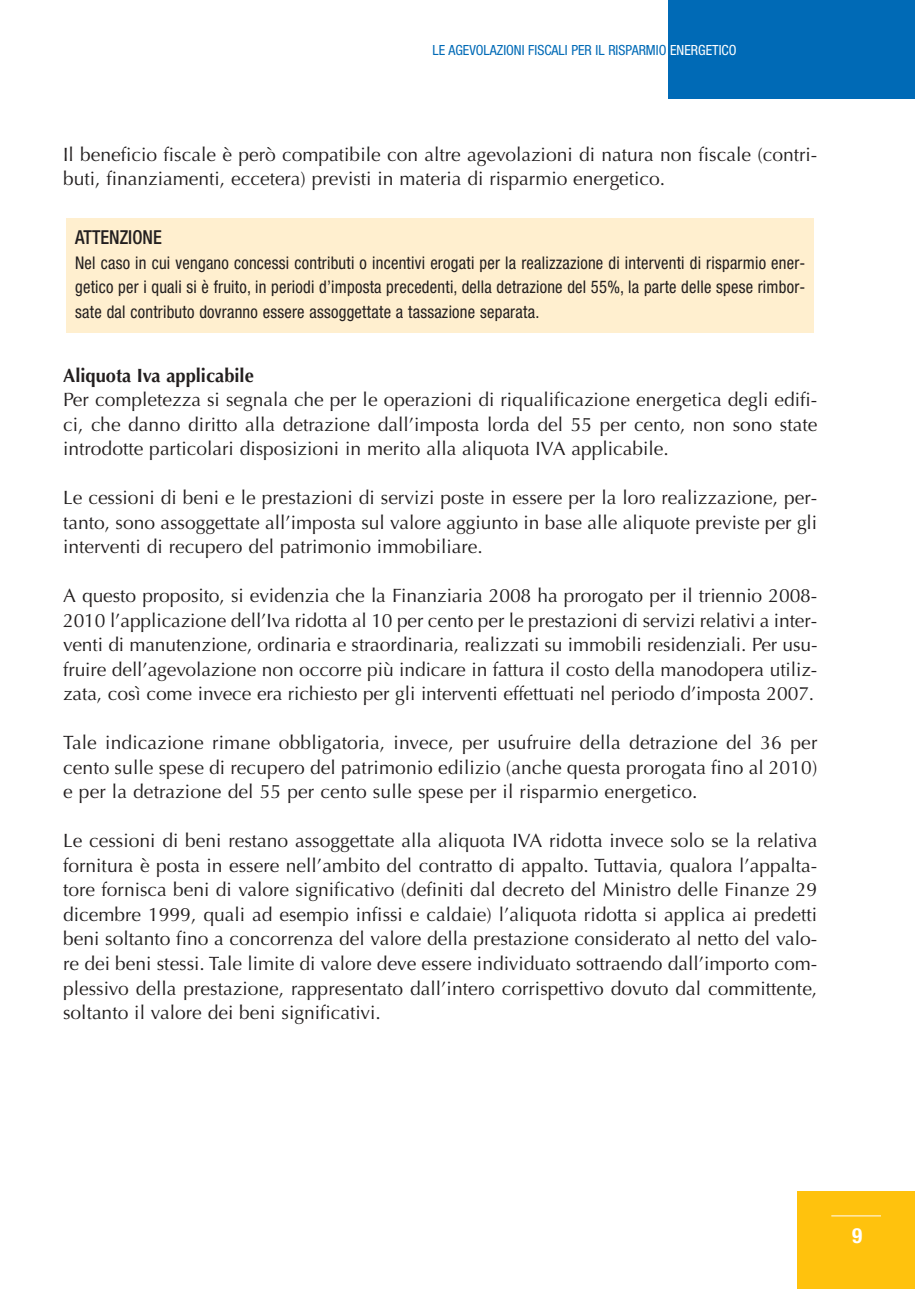
<style>
.page{position:relative;width:915px;height:1289px;background:#fff}
.page>*{position:absolute;margin:0;border:0;box-sizing:border-box;transform-origin:0 0}
.t1{font:700 condensed 21px "Helvetica Neue";color:#fff}
.t2{font:19.25px/24.5px "Optima";color:#231f1f;text-align:justify}
.t3{font:700 19.25px "Optima";color:#231f1f;scale:.95 1}
.t4{font:500 condensed 19.25px "Helvetica Neue";color:#231f1f;scale:.95 1}
.t5{font:condensed 17.5px/24.5px "Helvetica Neue";letter-spacing:.015em;color:#231f1f;text-align:justify;scale:.95 1}
.t6{font:condensed 14px "Helvetica Neue";color:#006ab6}
.s1{color:#fff}
</style>
<div class="page">
<div style="left:66px;top:218px;width:748px;height:114px;background:#ffefcf"></div>
<div style="left:797px;top:1190px;width:118px;height:98px;background:#ffc20d"></div>
<div style="left:668px;top:0;width:247px;height:99px;background:#006ab6"></div>
<hr style="left:831px;top:1215px;width:50px;height:1px;background:#fff">
<p class="t6" style="left:432px;top:45px;width:305px">LE AGEVOLAZIONI FISCALI PER IL RISPARMIO <span class="s1">ENERGETICO</span></p>
<p class="t2" style="left:63px;top:144px;width:755px">Il beneficio fiscale è però compatibile con altre agevolazioni di natura non fiscale (contri&shy;buti, finanziamenti, eccetera) previsti in materia di risparmio energetico.</p>
<p class="t4" style="left:75px;top:230px;width:93px">ATTENZIONE</p>
<p class="t5" style="left:75px;top:251px;width:770px">Nel caso in cui vengano concessi contributi o incentivi erogati per la realizzazione di interventi di risparmio ener&shy;getico per i quali si è fruito, in periodi d’imposta precedenti, della detrazione del 55%, la parte delle spese rimbor&shy;sate dal contributo dovranno essere assoggettate a tassazione separata.</p>
<p class="t3" style="left:63px;top:367px;width:202px">Aliquota Iva applicabile</p>
<p class="t2" style="left:63px;top:389px;width:756px">Per completezza si segnala che per le operazioni di riqualificazione energetica degli edifi&shy;ci, che danno diritto alla detrazione dall’imposta lorda del 55 per cento, non sono state introdotte particolari disposizioni in merito alla aliquota IVA applicabile.</p>
<p class="t2" style="left:63px;top:487px;width:756px">Le cessioni di beni e le prestazioni di servizi poste in essere per la loro realizzazione, per&shy;tanto, sono assoggettate all’imposta sul valore aggiunto in base alle aliquote previste per gli interventi di recupero del patrimonio immobiliare.</p>
<p class="t2" style="left:63px;top:585px;width:756px">A questo proposito, si evidenzia che la Finanziaria 2008 ha prorogato per il triennio 2008- 2010 l’applicazione dell’Iva ridotta al 10 per cento per le prestazioni di servizi relativi a inter&shy;venti di manutenzione, ordinaria e straordinaria, realizzati su immobili residenziali. Per usu&shy;fruire dell’agevolazione non occorre più indicare in fattura il costo della manodopera utiliz&shy;zata, così come invece era richiesto per gli interventi effettuati nel periodo d’imposta 2007.</p>
<p class="t2" style="left:63px;top:732px;width:756px">Tale indicazione rimane obbligatoria, invece, per usufruire della detrazione del 36 per cento sulle spese di recupero del patrimonio edilizio (anche questa prorogata fino al 2010) e per la detrazione del 55 per cento sulle spese per il risparmio energetico.</p>
<p class="t2" style="left:63px;top:830px;width:756px">Le cessioni di beni restano assoggettate alla aliquota IVA ridotta invece solo se la relativa fornitura è posta in essere nell’ambito del contratto di appalto. Tuttavia, qualora l’appalta&shy;tore fornisca beni di valore significativo (definiti dal decreto del Ministro delle Finanze 29 dicembre 1999, quali ad esempio infissi e caldaie) l’aliquota ridotta si applica ai predetti beni soltanto fino a concorrenza del valore della prestazione considerato al netto del valo&shy;re dei beni stessi. Tale limite di valore deve essere individuato sottraendo dall’importo com&shy;plessivo della prestazione, rappresentato dall’intero corrispettivo dovuto dal committente, soltanto il valore dei beni significativi.</p>
<p class="t1" style="left:852px;top:1227px;width:12px">9</p>
</div>
